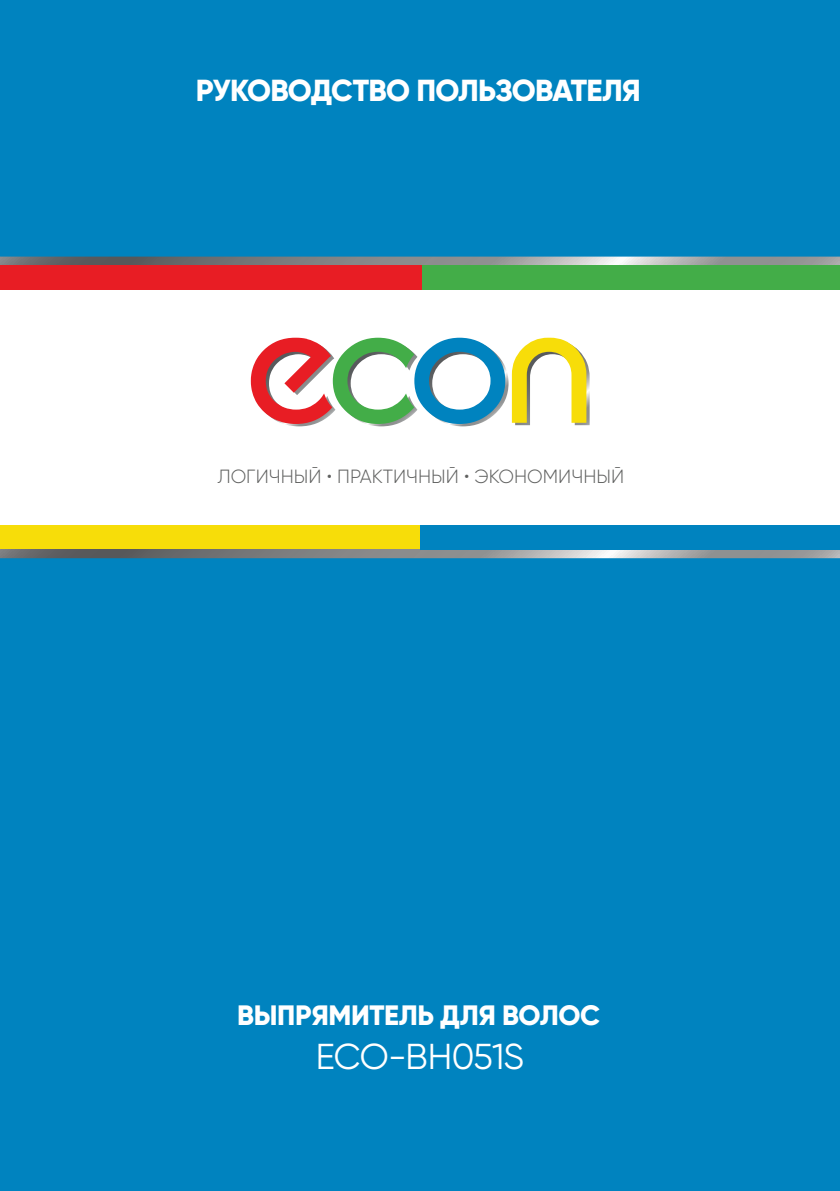
<style>
.page{position:relative;width:840px;height:1191px;background:#fff}
.page>*{position:absolute;margin:0;border:0;box-sizing:border-box;transform-origin:0 0}
.Основной_текст{font:36px "Gilroy";letter-spacing:-.02em;color:#fff}
.Основной_текст-2{font:800 30.4px "Gilroy";letter-spacing:-.025em;color:#fff}
.Основной_текст-3{font:800 28px "Gilroy";letter-spacing:-.01em;color:#fff}
.t1{font:300 19px "Gilroy";color:#606160}
</style>
<div class="page">
<div style="left:0;top:0;width:839px;height:1191px;background:#0083bf"></div>
<div style="left:0;top:282px;width:839px;height:262px;background:#fff"></div>
<svg style="left:0;top:257px;width:839px;height:8px;background:#8e8f90"></svg>
<svg style="left:0;top:549px;width:839px;height:9px;background:#858d91"></svg>
<div style="left:0;top:265px;width:839px;height:25px;background:#43ad48"></div>
<div style="left:0;top:265px;width:421px;height:25px;background:#e81d24"></div>
<div style="left:0;top:525px;width:821px;height:24px;background:#f7dd09"></div>
<div style="left:420px;top:525px;width:419px;height:24px;background:#0083bf"></div>
<svg style="left:251px;top:338px;width:338px;height:88px"></svg>
<p class="Основной_текст-2" style="left:196px;top:71px;width:446px">РУКОВОДСТВО ПОЛЬЗОВАТЕЛЯ</p>
<p class="t1" style="left:217px;top:464px;width:408px">ЛОГИЧНЫЙ • ПРАКТИЧНЫЙ • ЭКОНОМИЧНЫЙ</p>
<p class="Основной_текст-3" style="left:237px;top:997px;width:364px">ВЫПРЯМИТЕЛЬ ДЛЯ ВОЛОС</p>
<p class="Основной_текст" style="left:316px;top:1034px;width:210px">ECO-BH051S</p>
</div>
